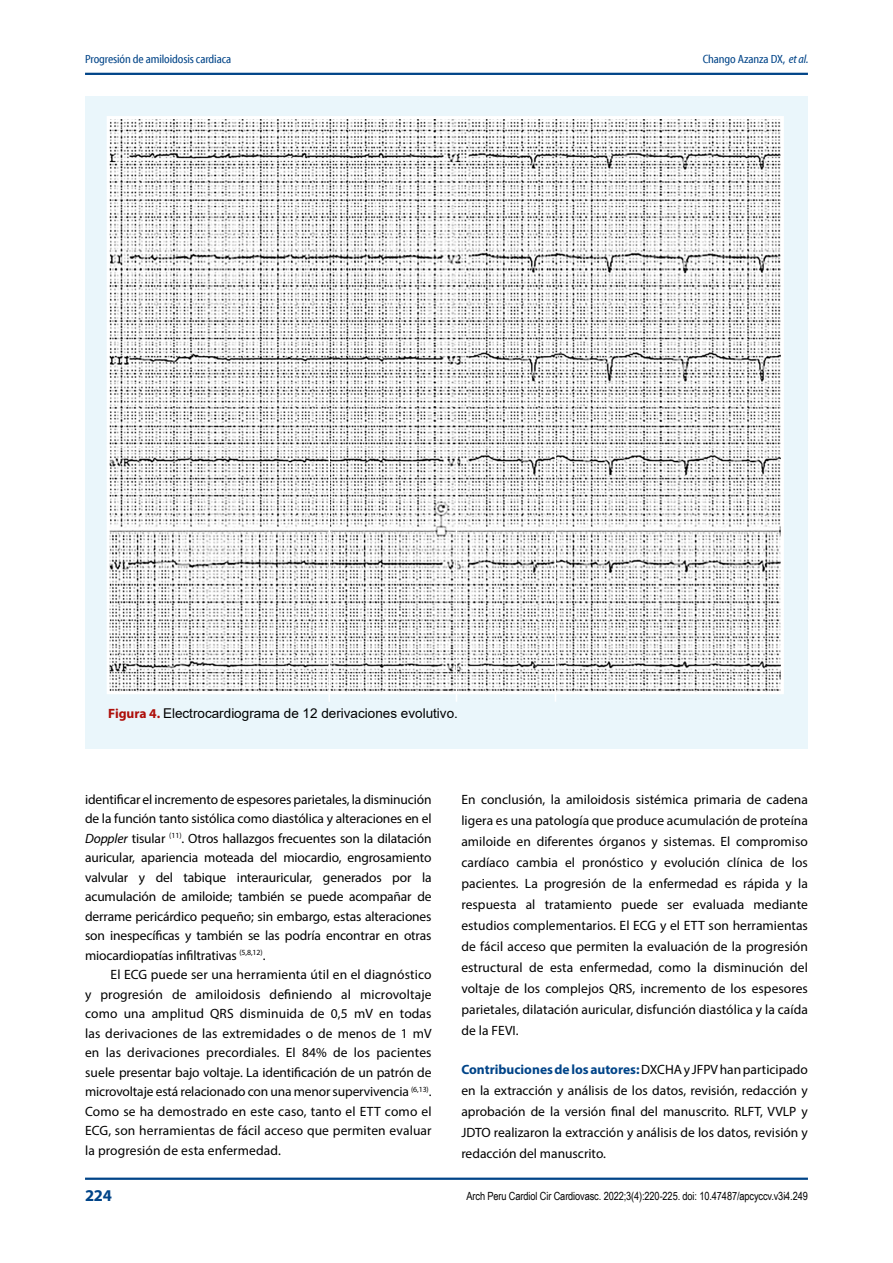
<style>
.page{position:relative;width:893px;height:1263px;background:#fff}
.page>*{position:absolute;margin:0;border:0;box-sizing:border-box;transform-origin:0 0}
.t1{font:700 16.5px "Myriad Pro";color:#048}
.t2{font:13.5px/19.5px "Myriad Pro";color:#000;text-align:justify}
.t3{font:13.5px "Arial";color:#000}
.t4{font:12px "Myriad Cn Web";letter-spacing:-.01em;color:#048}
.t5{font:11.25px "Arial Narrow";letter-spacing:-.01em;color:#000}
.s1{font-family:"Myriad Cn It Web"}
.s2{font-family:"Myriad Pro";font-weight:700;color:#ae0f0a}
.s3{font-style:italic}
.s4{font-weight:700;color:#048}
</style>
<div class="page">
<hr style="left:85px;top:73px;width:723px;height:2px;background:#048">
<hr style="left:85px;top:1177px;width:723px;height:3px;background:#048">
<div style="left:85px;top:96px;width:723px;height:652px;background:#eaf6fb"></div>
<img style="left:111px;top:120px;width:669px;height:570px">
<div style="left:107px;top:116px;width:677px;height:578px;border:3px solid #fff"></div>
<hr style="left:107px;top:445px;width:677px;height:2px;background:#fff">
<hr style="left:328px;top:445px;width:2px;height:257px;background:#fff">
<hr style="left:456px;top:445px;width:1px;height:257px;background:#fff">
<hr style="left:555px;top:445px;width:1px;height:257px;background:#fff">
<p class="t4" style="left:85px;top:53px;width:148px">Progresión de amiloidosis cardiaca</p>
<p class="t4" style="left:703px;top:53px;width:107px">Chango Azanza DX, <span class="s1">et al.</span></p>
<p class="t3" style="left:108px;top:704px;width:351px"><span class="s2">Figura 4.</span> Electrocardiograma de 12 derivaciones evolutivo.</p>
<p class="t2" style="left:85px;top:789px;width:348px">identificar el incremento de espesores parietales, la disminución de la función tanto sistólica como diastólica y alteraciones en el <span class="s3">Doppler</span> tisular <sup>(11)</sup>. Otros hallazgos frecuentes son la dilatación auricular, apariencia moteada del miocardio, engrosamiento valvular y del tabique interauricular, generados por la acumulación de amiloide; también se puede acompañar de derrame pericárdico pequeño; sin embargo, estas alteraciones son inespecíficas y también se las podría encontrar en otras miocardiopatías infiltrativas <sup>(5,8,12)</sup>.</p>
<p class="t2" style="left:85px;top:965px;width:348px;text-indent:26px">El ECG puede ser una herramienta útil en el diagnóstico y progresión de amiloidosis definiendo al microvoltaje como una amplitud QRS disminuida de 0,5 mV en todas las derivaciones de las extremidades o de menos de 1 mV en las derivaciones precordiales. El 84% de los pacientes suele presentar bajo voltaje. La identificación de un patrón de microvoltaje está relacionado con una menor supervivencia <sup>(6,13)</sup>.<br>Como se ha demostrado en este caso, tanto el ETT como el ECG, son herramientas de fácil acceso que permiten evaluar la progresión de esta enfermedad.</p>
<p class="t2" style="left:461px;top:789px;width:348px;line-height:21px">En conclusión, la amiloidosis sistémica primaria de cadena ligera es una patología que produce acumulación de proteína amiloide en diferentes órganos y sistemas. El compromiso cardíaco cambia el pronóstico y evolución clínica de los pacientes. La progresión de la enfermedad es rápida y la respuesta al tratamiento puede ser evaluada mediante estudios complementarios. El ECG y el ETT son herramientas de fácil acceso que permiten la evaluación de la progresión estructural de esta enfermedad, como la disminución del voltaje de los complejos QRS, incremento de los espesores parietales, dilatación auricular, disfunción diastólica y la caída de la FEVI.</p>
<p class="t2" style="left:461px;top:1059px;width:348px;line-height:21px"><span class="s4">Contribuciones de los autores:</span> DXCHA y JFPV han participado en la extracción y análisis de los datos, revisión, redacción y aprobación de la versión final del manuscrito. RLFT, VVLP y JDTO realizaron la extracción y análisis de los datos, revisión y redacción del manuscrito.</p>
<p class="t1" style="left:85px;top:1184px;width:28px">224</p>
<p class="t5" style="left:466px;top:1188px;width:343px">Arch Peru Cardiol Cir Cardiovasc. 2022;3(4):220-225. doi: 10.47487/apcyccv.v3i4.249</p>
</div>
